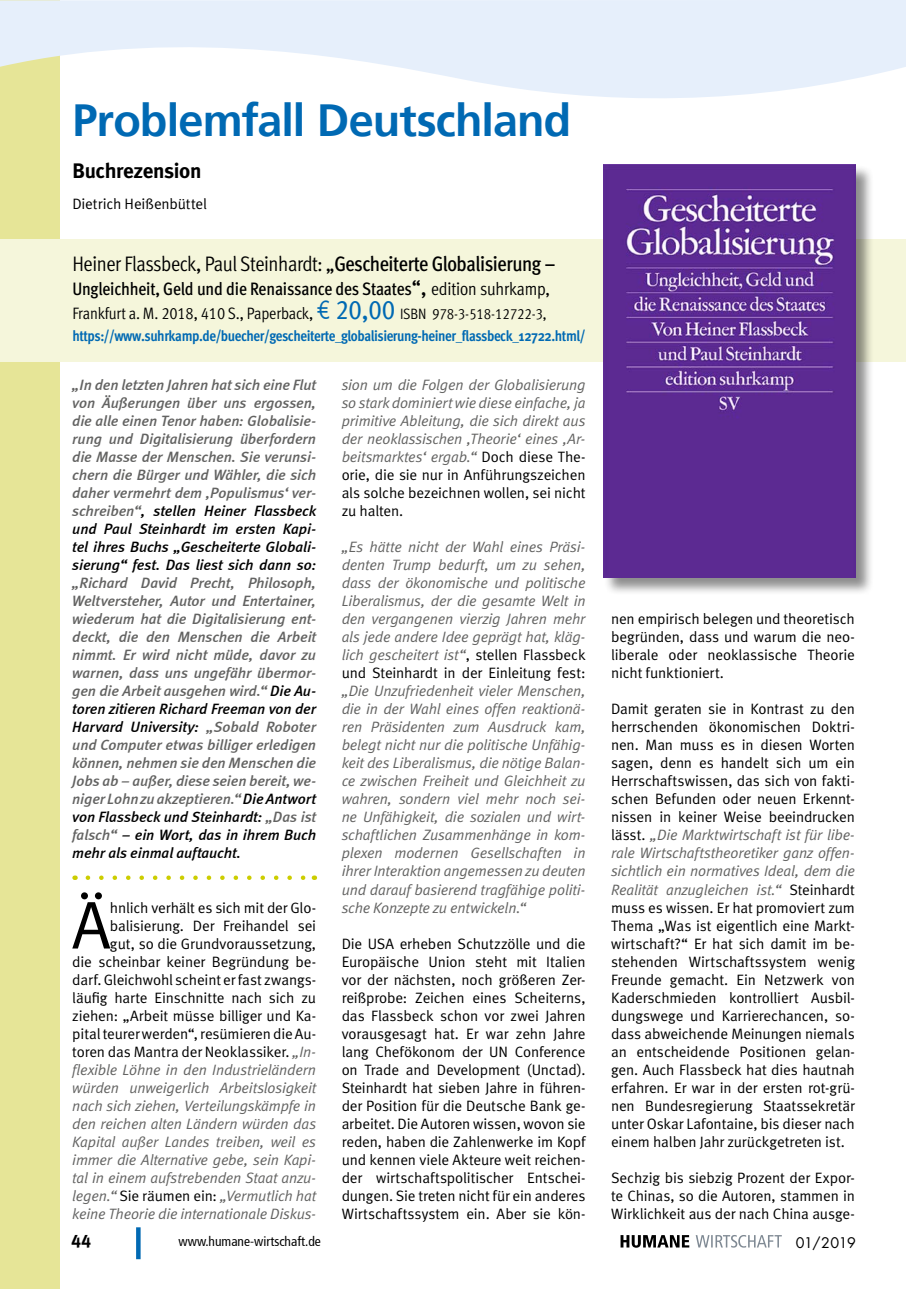
<style>
.page{position:relative;width:906px;height:1289px;background:#fff}
.page>*{position:absolute;margin:0;border:0;box-sizing:border-box;transform-origin:0 0}
.Fließtext___Inital{font:67.5px "Meta Normal";color:#000}
.Headline_1{font:700 45px "Frutiger 65";letter-spacing:-.02em;color:#0069b3}
.t1{font:21px "Meta Cond Normal";letter-spacing:-.02em;color:#000}
.Headline_2{font:700 21px "Meta";letter-spacing:-.02em;color:#000}
.t2{font:500 18px "Meta Cond";letter-spacing:-.01em;color:#000}
.t3{font:18px "Meta Bold LF";color:#000}
.t4{font:16.5px "Meta Cond Normal LF";letter-spacing:-.01em;color:#000}
.Fließtext___Inital-2{font:15px/18px "Meta Normal";letter-spacing:-.01em;color:#000;text-align:justify}
.Fließtext___Inital-3{font:italic 15px/18px "Meta Normal";letter-spacing:-.01em;color:#636362;text-align:justify}
.Einleitungstext_ohne{font:italic 500 15px/18px "Meta";letter-spacing:-.005em;color:#636362;text-align:justify}
.t5{font:700 15px "Meta Cond";letter-spacing:-.03em;color:#0069b3}
.Autor{font:15px "Meta Normal";letter-spacing:-.005em;color:#000}
.t6{font:14.25px "Futura";letter-spacing:-.025em;color:#000}
.t7{font:condensed 13.5px "Frutiger 57";color:#000}
.s1{font-family:"Meta Cond";font-weight:500}
.s2{font-size:21px}
.s3{font-family:"Meta Cond Normal";font-weight:400;font-size:24px}
.s4{font-family:"Meta Cond Normal LF";font-weight:400}
.s5{font-family:"Meta Normal LF";font-size:27px;color:#0069b3}
.s6{font-family:"Meta Cond Book LF";font-size:27px;color:#0069b3}
.s7{font-size:15px}
.s8{color:#000}
.s9{font-style:italic;color:#636362}
.s10{font-style:normal;color:#000}
</style>
<div class="page">
<svg style="left:88px;top:875px;width:218px;height:5px"></svg>
<div style="left:0;top:0;width:60px;height:1288px;background:#e6e597"></div>
<div style="left:0;top:239px;width:906px;height:122px;background:#f5f6db"></div>
<div style="left:604px;top:165px;width:270px;height:430px;background:#000;opacity:.45"></div>
<img style="left:604px;top:165px;width:251px;height:412px">
<div style="left:136px;top:1227px;width:5px;height:32px;background:#0069b3"></div>
<svg style="left:620px;top:1235px;width:69px;height:12px"></svg>
<svg style="left:695px;top:1235px;width:87px;height:12px"></svg>
<svg style="left:0;top:0;width:906px;height:98px;fill:#e6effb"></svg>
<p class="Headline_1" style="left:72px;top:94px;width:500px">Problemfall Deutschland</p>
<p class="Headline_2" style="left:72px;top:158px;width:131px">Buchrezension</p>
<p class="Autor" style="left:72px;top:195px;width:136px">Dietrich Heißenbüttel</p>
<p class="t1" style="left:72px;top:252px;width:485px">Heiner Flassbeck, Paul Steinhardt: „<span class="s1">Gescheiterte Globalisierung –</span></p>
<p class="t2" style="left:72px;top:278px;width:479px">Ungleichheit, Geld und die Renaissance des Staates<span class="s2">“</span><span class="s3">,</span> <span class="s4">edition suhrkamp,</span></p>
<p class="t4" style="left:72px;top:304px;width:476px">Frankfurt a. M. 2018, 410 S., Paperback, <span class="s5">€</span> <span class="s6">20,00</span> <span class="s7">ISBN 978-3-518-12722-3,</span></p>
<p class="t5" style="left:72px;top:327px;width:514px">https://www.suhrkamp.de/buecher/gescheiterte_globalisierung-heiner_flassbeck_12722.html/</p>
<p class="Einleitungstext_ohne" style="left:72px;top:376px;width:245px">„In den letzten Jahren hat sich eine Flut von Äußerungen über uns ergossen, die alle einen Tenor haben: Globalisie&shy;rung und Digitalisierung überfordern die Masse der Menschen. Sie verunsi&shy;chern die Bürger und Wähler, die sich daher vermehrt dem ‚Populismus‘ ver&shy;schreiben“<span class="s8">, stellen Heiner Flassbeck und Paul Steinhardt im ersten Kapi&shy;tel ihres Buchs „Gescheiterte Globali&shy;sierung“ fest. Das liest sich dann so: </span>„Richard David Precht, Philosoph, Weltversteher, Autor und Entertainer, wiederum hat die Digitalisierung ent&shy;deckt, die den Menschen die Arbeit nimmt. Er wird nicht müde, davor zu warnen, dass uns ungefähr übermor&shy;gen die Arbeit ausgehen wird.“ <span class="s8">Die Au&shy;toren zitieren Richard Freeman von der Harvard University:</span> „Sobald Roboter und Computer etwas billiger erledigen können, nehmen sie den Menschen die Jobs ab – außer, diese seien bereit, we&shy;niger Lohn zu akzeptieren.“ <span class="s8">Die Antwort von Flassbeck und Steinhardt:</span> „Das ist falsch“ <span class="s8">– ein Wort, das in ihrem Buch mehr als einmal auftaucht.</span></p>
<p class="Fließtext___Inital" style="left:72px;top:886px;width:40px">Ä</p>
<p class="Fließtext___Inital-2" style="left:72px;top:898px;width:245px;text-align:right">hnlich verhält es sich mit der Glo&shy;balisierung. Der Freihandel sei<br>gut, so die Grundvoraussetzung,<br>die scheinbar keiner Begründung be&shy;darf. Gleichwohl scheint er fast zwangs&shy;läufig harte Einschnitte nach sich zu ziehen: „Arbeit müsse billiger und Ka&shy;pital teurer werden“, resümieren die Au&shy;toren das Mantra der Neoklassiker. <span class="s9">„In&shy;flexible Löhne in den Industrieländern würden unweigerlich Arbeitslosigkeit nach sich ziehen, Verteilungskämpfe in den reichen alten Ländern würden das Kapital außer Landes treiben, weil es immer die Alternative gebe, sein Kapi&shy;tal in einem aufstrebenden Staat anzu&shy;legen.“</span> Sie räumen ein: <span class="s9">„Vermutlich hat keine Theorie die internationale Diskus-</span></p>
<p class="Fließtext___Inital-3" style="left:342px;top:376px;width:245px">sion um die Folgen der Globalisierung so stark dominiert wie diese einfache, ja primitive Ableitung, die sich direkt aus der neoklassischen ‚Theorie‘ eines ‚Ar&shy;beitsmarktes‘ ergab.“ <span class="s10">Doch diese The&shy;orie, die sie nur in Anführungszeichen als solche bezeichnen wollen, sei nicht zu halten.</span></p>
<p class="Fließtext___Inital-3" style="left:342px;top:538px;width:245px">„Es hätte nicht der Wahl eines Präsi&shy;denten Trump bedurft, um zu sehen, dass der ökonomische und politische Liberalismus, der die gesamte Welt in den vergangenen vierzig Jahren mehr als jede andere Idee geprägt hat, kläg&shy;lich gescheitert ist“<span class="s10">, stellen Flassbeck und Steinhardt in der Einleitung fest: </span>„Die Unzufriedenheit vieler Menschen, die in der Wahl eines offen reaktionä&shy;ren Präsidenten zum Ausdruck kam, belegt nicht nur die politische Unfähig&shy;keit des Liberalismus, die nötige Balan&shy;ce zwischen Freiheit und Gleichheit zu wahren, sondern viel mehr noch sei&shy;ne Unfähigkeit, die sozialen und wirt&shy;schaftlichen Zusammenhänge in kom&shy;plexen modernen Gesellschaften in ihrer Interaktion angemessen zu deuten und darauf basierend tragfähige politi&shy;sche Konzepte zu entwickeln.“</p>
<p class="Fließtext___Inital-2" style="left:342px;top:934px;width:245px">Die USA erheben Schutzzölle und die Europäische Union steht mit Italien vor der nächsten, noch größeren Zer&shy;reißprobe: Zeichen eines Scheiterns, das Flassbeck schon vor zwei Jahren vorausgesagt hat. Er war zehn Jahre lang Chefökonom der UN Conference on Trade and Development (Unctad).<br>Steinhardt hat sieben Jahre in führen&shy;der Position für die Deutsche Bank ge&shy;arbeitet. Die Autoren wissen, wovon sie reden, haben die Zahlenwerke im Kopf und kennen viele Akteure weit reichen&shy;der wirtschaftspolitischer Entschei&shy;dungen. Sie treten nicht für ein anderes Wirtschaftssystem ein. Aber sie kön-</p>
<p class="Fließtext___Inital-2" style="left:611px;top:610px;width:245px">nen empirisch belegen und theoretisch begründen, dass und warum die neo&shy;liberale oder neoklassische Theorie nicht funktioniert.</p>
<p class="Fließtext___Inital-2" style="left:611px;top:700px;width:245px">Damit geraten sie in Kontrast zu den herrschenden ökonomischen Doktri&shy;nen. Man muss es in diesen Worten sagen, denn es handelt sich um ein Herrschaftswissen, das sich von fakti&shy;schen Befunden oder neuen Erkennt&shy;nissen in keiner Weise beeindrucken lässt. <span class="s9">„Die Marktwirtschaft ist für libe&shy;rale Wirtschaftstheoretiker ganz offen&shy;sichtlich ein normatives Ideal, dem die Realität anzugleichen ist.“</span> Steinhardt muss es wissen. Er hat promoviert zum Thema „Was ist eigentlich eine Markt&shy;wirtschaft?“ Er hat sich damit im be&shy;stehenden Wirtschaftssystem wenig Freunde gemacht. Ein Netzwerk von Kaderschmieden kontrolliert Ausbil&shy;dungswege und Karrierechancen, so&shy;dass abweichende Meinungen niemals an entscheidende Positionen gelan&shy;gen. Auch Flassbeck hat dies hautnah erfahren. Er war in der ersten rot-grü&shy;nen Bundesregierung Staatssekretär unter Oskar Lafontaine, bis dieser nach einem halben Jahr zurückgetreten ist.</p>
<p class="Fließtext___Inital-2" style="left:611px;top:1168px;width:245px">Sechzig bis siebzig Prozent der Expor&shy;te Chinas, so die Autoren, stammen in Wirklichkeit aus der nach China ausge-</p>
<p class="t3" style="left:71px;top:1230px;width:22px">44</p>
<p class="t7" style="left:179px;top:1233px;width:144px">www.humane-wirtschaft.de</p>
<p class="t6" style="left:796px;top:1233px;width:62px">01/2019</p>
</div>
